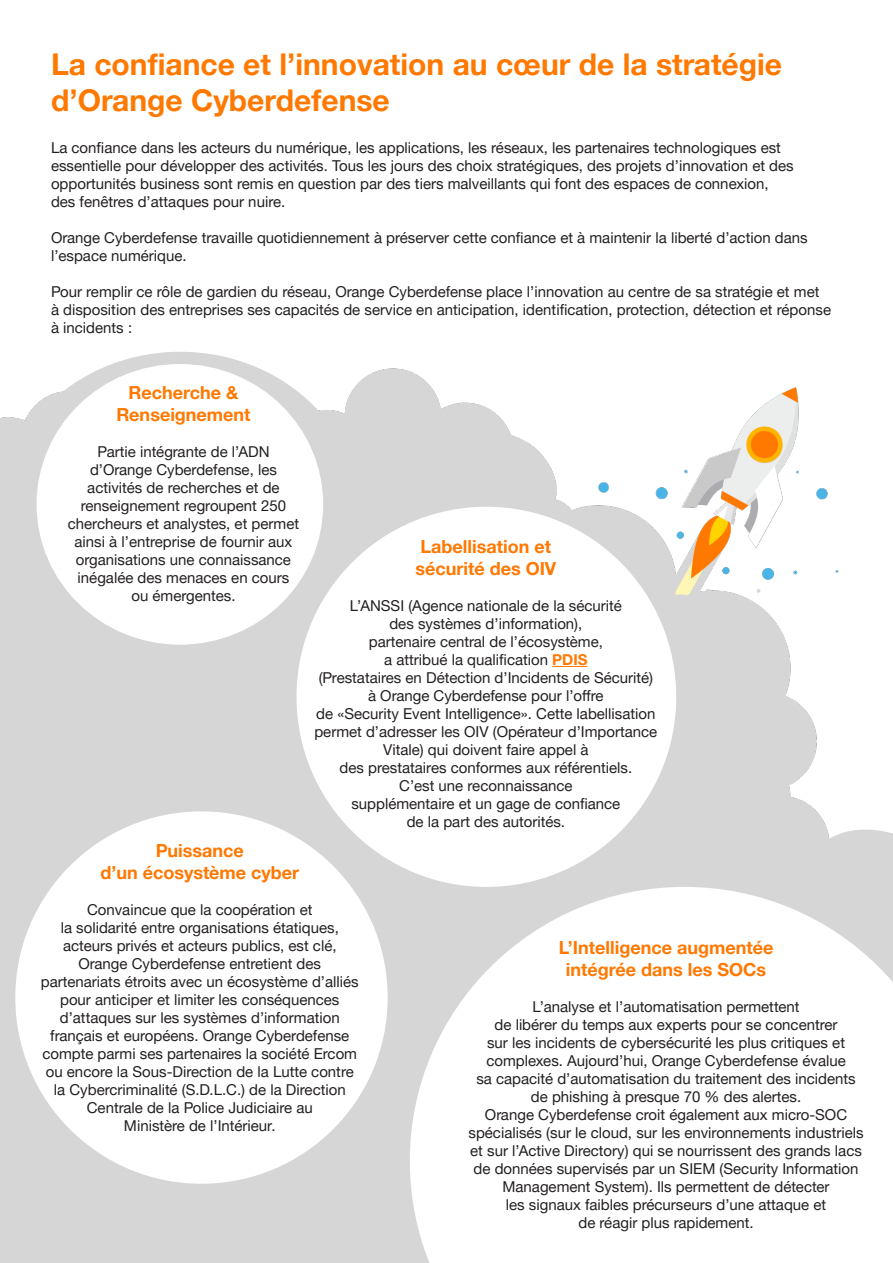
<style>
.page{position:relative;width:893px;height:1263px;background:#fff}
.page>*{position:absolute;margin:0;border:0;box-sizing:border-box;transform-origin:0 0}
.t1{font:700 30px/36px "Helvetica Neue";color:#ff7900}
.t2{font:700 18px "Helvetica Neue";color:#ff7800}
.t3{font:15px/18px "Helvetica Neue";color:#231f20;text-align:center}
.s1{font-weight:700;color:#ff7800}
</style>
<div class="page">
<img style="left:0;top:352px;width:839px;height:911px">
<div style="left:0;top:352px;width:360px;height:328px;background:#d6d6d6;border-radius:50%"></div>
<svg style="left:783px;top:814px;width:110px;height:73px"></svg>
<div style="left:37px;top:364px;width:286px;height:281px;background:#fff;border-radius:50%"></div>
<svg style="left:410px;top:887px;width:483px;height:376px"></svg>
<div style="left:15px;top:811px;width:373px;height:373px;background:#fff;border-radius:50%"></div>
<div style="left:296px;top:507px;width:380px;height:380px;background:#fff;border-radius:50%"></div>
<hr style="left:552px;top:666px;width:36px;height:1px;background:#ff7800">
<p class="t1" style="left:51px;top:47px;width:732px">La confiance et l’innovation au cœur de la stratégie d’Orange Cyberdefense</p>
<p class="t3" style="left:51px;top:139px;width:731px">La confiance dans les acteurs du numérique, les applications, les réseaux, les partenaires technologiques est</p>
<p class="t3" style="left:51px;top:157px;width:744px">essentielle pour développer des activités. Tous les jours des choix stratégiques, des projets d’innovation et des</p>
<p class="t3" style="left:51px;top:175px;width:719px">opportunités business sont remis en question par des tiers malveillants qui font des espaces de connexion,</p>
<p class="t3" style="left:51px;top:193px;width:236px">des fenêtres d’attaques pour nuire.</p>
<p class="t3" style="left:51px;top:229px;width:758px;text-align:left">Orange Cyberdefense travaille quotidiennement à préserver cette confiance et à maintenir la liberté d’action dans l’espace numérique.</p>
<p class="t3" style="left:51px;top:283px;width:770px">Pour remplir ce rôle de gardien du réseau, Orange Cyberdefense place l’innovation au centre de sa stratégie et met</p>
<p class="t3" style="left:51px;top:301px;width:781px;text-align:left">à disposition des entreprises ses capacités de service en anticipation, identification, protection, détection et réponse à incidents :</p>
<p class="t2" style="left:128px;top:381px;width:112px">Recherche &amp;</p>
<p class="t2" style="left:116px;top:403px;width:136px">Renseignement</p>
<p class="t3" style="left:90px;top:442px;width:188px">Partie intégrante de l’ADN d’Orange Cyberdefense, les</p>
<p class="t3" style="left:68px;top:478px;width:233px">activités de recherches et de renseignement regroupent 250 chercheurs et analystes, et permet ainsi à l’entreprise de fournir aux organisations une connaissance inégalée des menaces en cours</p>
<p class="t3" style="left:131px;top:586px;width:106px">ou émergentes.</p>
<p class="t2" style="left:421px;top:536px;width:132px">Labellisation et</p>
<p class="t2" style="left:415px;top:557px;width:142px">sécurité des OIV</p>
<p class="t3" style="left:350px;top:596px;width:273px">L’ANSSI (Agence nationale de la sécurité</p>
<p class="t3" style="left:389px;top:614px;width:194px">des systèmes d’information),</p>
<p class="t3" style="left:369px;top:632px;width:236px">partenaire central de l’écosystème,</p>
<p class="t3" style="left:384px;top:650px;width:205px">a attribué la qualification <span class="s1">PDIS</span></p>
<p class="t3" style="left:319px;top:668px;width:336px">(Prestataires en Détection d’Incidents de Sécurité)</p>
<p class="t3" style="left:368px;top:686px;width:237px">à Orange Cyberdefense pour l’offre</p>
<p class="t3" style="left:314px;top:704px;width:344px">de «Security Event Intelligence». Cette labellisation permet d’adresser les OIV (Opérateur d’Importance<br>Vitale) qui doivent faire appel à</p>
<p class="t3" style="left:340px;top:758px;width:294px">des prestataires conformes aux référentiels.</p>
<p class="t3" style="left:399px;top:776px;width:175px">C’est une reconnaissance</p>
<p class="t3" style="left:351px;top:794px;width:270px">supplémentaire et un gage de confiance</p>
<p class="t3" style="left:407px;top:812px;width:160px">de la part des autorités.</p>
<p class="t2" style="left:156px;top:839px;width:90px">Puissance</p>
<p class="t2" style="left:100px;top:861px;width:200px">d’un écosystème cyber</p>
<p class="t3" style="left:87px;top:900px;width:227px">Convaincue que la coopération et</p>
<p class="t3" style="left:61px;top:918px;width:280px">la solidarité entre organisations étatiques,</p>
<p class="t3" style="left:63px;top:936px;width:275px">acteurs privés et acteurs publics, est clé,</p>
<p class="t3" style="left:79px;top:954px;width:244px">Orange Cyberdefense entretient des</p>
<p class="t3" style="left:41px;top:972px;width:319px">partenariats étroits avec un écosystème d’alliés pour anticiper et limiter les conséquences</p>
<p class="t3" style="left:42px;top:1008px;width:316px">d’attaques sur les systèmes d’information français et européens. Orange Cyberdefense compte parmi ses partenaires la société Ercom ou encore la Sous-Direction de la Lutte contre</p>
<p class="t3" style="left:54px;top:1080px;width:293px">la Cybercriminalité (S.D.L.C.) de la Direction<br>Centrale de la Police Judiciaire au</p>
<p class="t3" style="left:124px;top:1116px;width:153px">Ministère de l’Intérieur.</p>
<p class="t2" style="left:559px;top:936px;width:216px">L’Intelligence augmentée</p>
<p class="t2" style="left:566px;top:958px;width:202px">intégrée dans les SOCs</p>
<p class="t3" style="left:532px;top:997px;width:269px">L’analyse et l’automatisation permettent</p>
<p class="t3" style="left:495px;top:1015px;width:345px">de libérer du temps aux experts pour se concentrer</p>
<p class="t3" style="left:487px;top:1033px;width:359px">sur les incidents de cybersécurité les plus critiques et</p>
<p class="t3" style="left:486px;top:1051px;width:361px">complexes. Aujourd’hui, Orange Cyberdefense évalue</p>
<p class="t3" style="left:476px;top:1069px;width:381px">sa capacité d’automatisation du traitement des incidents</p>
<p class="t3" style="left:531px;top:1087px;width:272px">de phishing à presque 70 % des alertes.</p>
<p class="t3" style="left:485px;top:1105px;width:364px">Orange Cyberdefense croit également aux micro-SOC</p>
<p class="t3" style="left:468px;top:1123px;width:397px">spécialisés (sur le cloud, sur les environnements industriels</p>
<p class="t3" style="left:470px;top:1141px;width:393px">et sur l’Active Directory) qui se nourrissent des grands lacs</p>
<p class="t3" style="left:474px;top:1159px;width:386px">de données supervisés par un SIEM (Security Information<br>Management System). Ils permettent de détecter</p>
<p class="t3" style="left:506px;top:1195px;width:322px">les signaux faibles précurseurs d’une attaque et</p>
<p class="t3" style="left:578px;top:1213px;width:177px">de réagir plus rapidement.</p>
</div>
